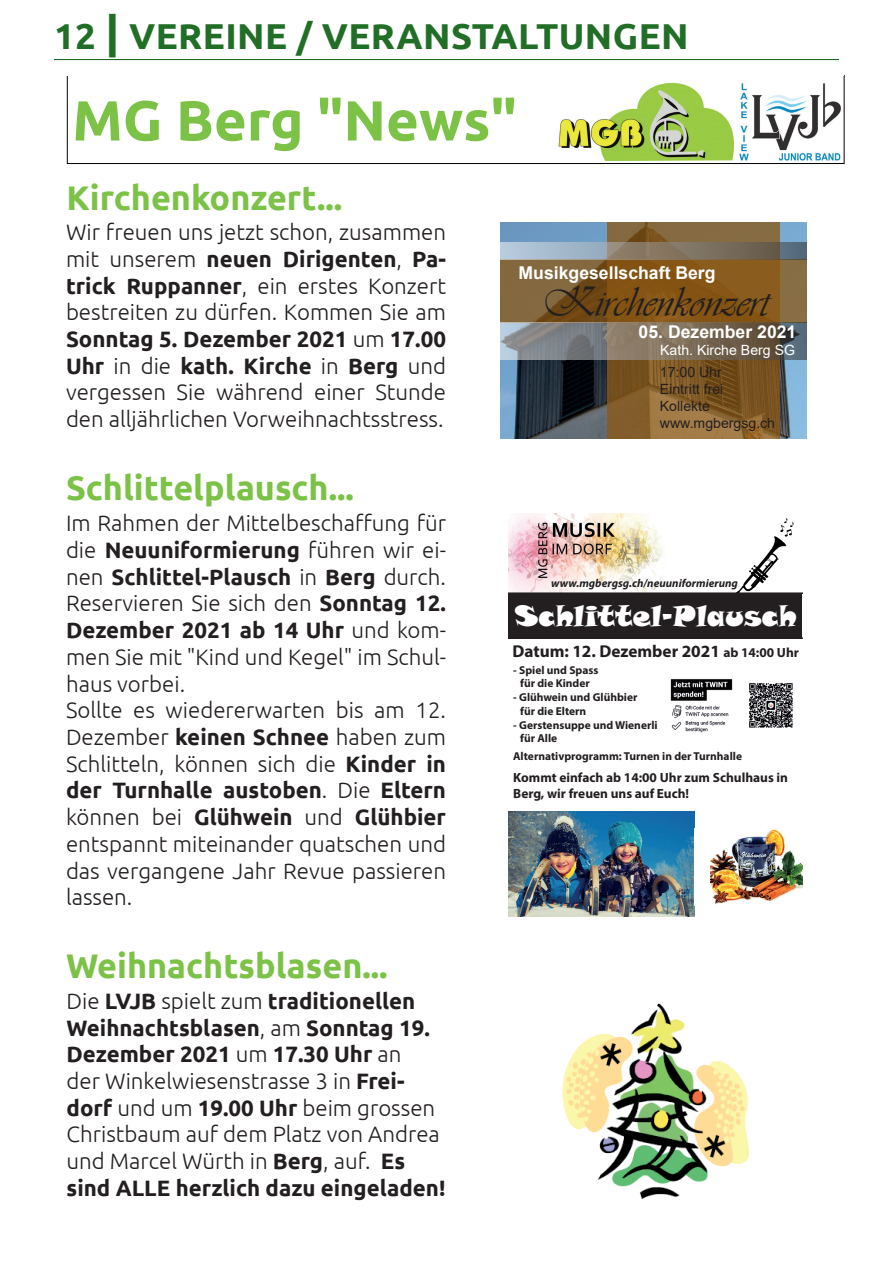
<style>
.page{position:relative;width:893px;height:1263px;background:#fff}
.page>*{position:absolute;margin:0;border:0;box-sizing:border-box;transform-origin:0 0}
.t1{font:700 56.4px "Ubuntu";color:#7bc247}
.t2{font:43.8px "Vivaldii";color:#231f20}
.t3{font:700 36px "Ubuntu";letter-spacing:.01em;color:#216e26}
.t4{font:700 34.2px "Ubuntu";color:#7bc247}
.t5{font:28.65px "Snap ITC";color:#fff}
.t6{font:300 22.2px/26.7px "Ubuntu";color:#231f20;text-align:justify}
.t7{font:700 22.2px/26.7px "Ubuntu";color:#231f20}
.t8{font:700 17.7px "Arial";color:#fff}
.t9{font:700 17.25px "Myriad Pro";color:#231f20}
.t10{font:14.1px/17px "Arial";color:#231f20}
.t11{font:14.1px "Arial";color:#fff}
.t12{font:700 13.35px/16px "Myriad Pro";color:#231f20}
.t13{font:700 11.4px/13.8px "Myriad Pro";color:#231f20}
.t14{font:italic 700 11.4px "Myriad Pro";color:#231f20}
.t15{font:700 10.65px "Arial";color:#231f20}
.s1{font-style:inherit}
.s2{font-size:45px}
.s3{font-family:"Myriad Pro";font-weight:400;font-size:44.55px;color:#014286}
.s4{font-weight:700}
.s5{font-weight:300}
.s6{font-size:13.35px}
</style>
<div class="page">
<hr style="left:54px;top:59px;width:785px;height:1px;background:#216e26">
<img style="left:739px;top:83px;width:101px;height:78px">
<img style="left:558px;top:82px;width:176px;height:78px">
<div style="left:67px;top:75px;width:777px;height:89px;border:1px solid #000"></div>
<img style="left:562px;top:1003px;width:187px;height:197px">
<img style="left:517px;top:514px;width:130px;height:4px">
<img style="left:670px;top:679px;width:123px;height:54px">
<svg style="left:509px;top:518px;width:293px;height:121px"></svg>
<img style="left:509px;top:811px;width:186px;height:106px">
<img style="left:710px;top:829px;width:92px;height:75px">
<img style="left:501px;top:223px;width:305px;height:215px">
<svg style="left:607px;top:223px;width:173px;height:215px;background:#83602f"></svg>
<svg style="left:501px;top:259px;width:305px;height:64px;background:#835b25"></svg>
<svg style="left:501px;top:323px;width:305px;height:36px;background:#79736a"></svg>
<svg style="left:501px;top:243px;width:305px;height:16px;background:#888a87"></svg>
<p class="t3" style="left:54px;top:13px;width:774px"><span class="s1">12</span> <span class="s2">|</span> VEREINE / VERANSTALTUNGEN<sub>1-S</sub><sub>paltig</sub> <span class="s3">|</span> <sub>1</sub></p>
<p class="t1" style="left:72px;top:86px;width:446px">MG Berg "News"</p>
<p class="t4" style="left:67px;top:177px;width:277px">Kirchenkonzert...</p>
<p class="t6" style="left:66px;top:218px;width:382px">Wir freuen uns jetzt schon, zusammen mit unserem <span class="s4">neuen Dirigenten</span>, <span class="s4">Pa&shy;trick Ruppanner</span>, ein erstes Konzert bestreiten zu dürfen. Kommen Sie am <span class="s4">Sonntag 5. Dezember 2021</span> um <span class="s4">17.00<br>Uhr</span> in die <span class="s4">kath. Kirche</span> in <span class="s4">Berg</span> und vergessen Sie während einer Stunde den alljährlichen Vorweihnachtsstress.</p>
<p class="t8" style="left:519px;top:260px;width:199px">Musikgesellschaft Berg</p>
<p class="t2" style="left:541px;top:277px;width:229px">Kirchenkonzert</p>
<p class="t8" style="left:639px;top:319px;width:159px"><span class="s1">0</span>5. <span class="s1">Deze</span>mber 2021</p>
<p class="t11" style="left:660px;top:340px;width:136px">Kath. Kirche Berg SG</p>
<p class="t10" style="left:660px;top:363px;width:117px">17:00 Uhr<br>Eintritt frei<br>Kollekte www.mgbergsg.ch</p>
<p class="t4" style="left:66px;top:467px;width:289px">Schlittelplausch...</p>
<p class="t6" style="left:66px;top:509px;width:382px;text-align:left">Im Rahmen der Mittelbeschaffung für die <span class="s4">Neuuniformierung</span> führen wir ei&shy;nen <span class="s4">Schlittel-Plausch</span> in <span class="s4">Berg</span> durch.<br>Reservieren Sie sich den <span class="s4">Sonntag 12.<br>Dezember 2021 ab 14 Uhr</span> und kom&shy;men Sie mit "Kind und Kegel" im Schul&shy;haus vorbei.<br>Sollte es wiedererwarten bis am 12.<br>Dezember <span class="s4">keinen Schnee</span> haben zum<br>Schlitteln, können sich die <span class="s4">Kinder in der Turnhalle austoben</span>. Die <span class="s4">Eltern </span>können bei <span class="s4">Glühwein</span> und <span class="s4">Glühbier </span>entspannt miteinander quatschen und das vergangene Jahr Revue passieren lassen.</p>
<p class="t4" style="left:66px;top:945px;width:323px">Weihnachtsblasen...</p>
<p class="t7" style="left:67px;top:987px;width:380px"><span class="s5">Die</span> LVJB <span class="s5">spielt zum</span> traditionellen Weihnachtsblasen<span class="s5">, am</span> Sonntag 19.<br>Dezember 2021 <span class="s5">um</span> 17.30 Uhr <span class="s5">an<br>der Winkelwiesenstrasse 3 in</span> Frei&shy;dorf <span class="s5">und um</span> 19.00 Uhr <span class="s5">beim grossen Christbaum auf dem Platz von Andrea und Marcel Würth in</span> Berg<span class="s5">, auf.</span> Es sind ALLE herzlich dazu eingeladen!</p>
<p class="t14" style="left:551px;top:576px;width:188px">www.mgbergsg.ch/neuuniformierung</p>
<p class="t5" style="left:515px;top:597px;width:283px">Schlittel-Plausch</p>
<p class="t13" style="left:513px;top:662px;width:87px;text-align:center">- Spiel und Spass für die Kinder</p>
<p class="t13" style="left:520px;top:690px;width:119px;text-indent:-7px">- Glühwein und Glühbier für die Eltern</p>
<p class="t13" style="left:520px;top:717px;width:139px;text-indent:-7px">- Gerstensuppe und Wienerli für Alle</p>
<p class="t15" style="left:610px;top:579px;width:167px">Wir freuen uns auf Ihren Besuch.</p>
<p class="t9" style="left:512px;top:640px;width:288px">Datum: 12. Dezember 2021 <span class="s6">ab 14:00 Uhr</span></p>
<p class="t13" style="left:513px;top:749px;width:230px">Alternativprogramm: Turnen in der Turnhalle</p>
<p class="t12" style="left:513px;top:769px;width:276px">Kommt einfach ab 14:00 Uhr zum Schulhaus in<br>Berg, wir freuen uns auf Euch!</p>
</div>
